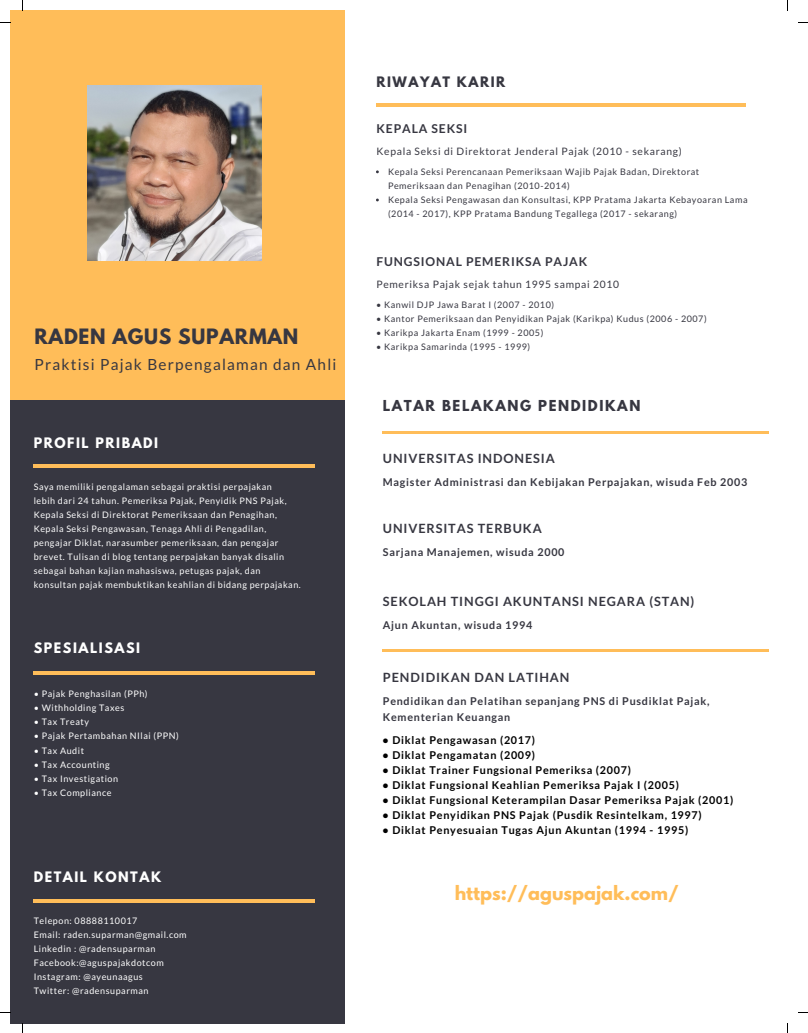
<style>
.page{position:relative;width:808px;height:1033px;background:#fff}
.page>*{position:absolute;margin:0;border:0;box-sizing:border-box;transform-origin:0 0}
.t1{font:700 18.75px "League Spartan";letter-spacing:.04em;color:#373741}
.t2{font:700 17.5px "League Spartan";color:#ffbd59}
.t3{font:15.38px "Lato";letter-spacing:.08em;color:#373741}
.t4{font:700 13.38px "League Spartan";letter-spacing:.12em;color:#373741}
.t5{font:700 12.75px "Lato";letter-spacing:.07em;color:#373741}
.t6{font:700 12.75px "League Spartan";letter-spacing:.12em;color:#fff}
.t7{font:700 12.75px "League Spartan";letter-spacing:.12em;color:#373741}
.t8{font:700 12.12px "Lato";letter-spacing:.07em;color:#373741}
.t9{font:700 10.75px "Lato";letter-spacing:.07em;color:#000}
.t10{font:700 10.75px/16.6px "Lato";letter-spacing:.07em;color:#373741}
.t11{font:10.25px "Lato";letter-spacing:.07em;color:#373741}
.t12{font:9px/14px "Lato";letter-spacing:.06em;color:#fff}
.t13{font:9px/14px "Lato";letter-spacing:.06em;color:#373741}
</style>
<div class="page">
<div style="left:10px;top:10px;width:335px;height:455px;background:#ffbd59"></div>
<div style="left:10px;top:400px;width:335px;height:623px;background:#373741"></div>
<img style="left:87px;top:85px;width:174px;height:175px">
<hr style="left:33px;top:464px;width:282px;height:4px;background:#ffbd59">
<hr style="left:33px;top:671px;width:282px;height:3px;background:#ffbd59">
<hr style="left:33px;top:899px;width:282px;height:4px;background:#ffbd59">
<hr style="left:376px;top:103px;width:369px;height:4px;background:#ffbd59">
<hr style="left:382px;top:431px;width:386px;height:3px;background:#ffbd59">
<hr style="left:382px;top:649px;width:386px;height:3px;background:#ffbd59">
<h1 class="t1" style="left:34px;top:327px;width:265px">RADEN AGUS SUPARMAN</h1>
<h3 class="t3" style="left:34px;top:354px;width:303px">Praktisi Pajak Berpengalaman dan Ahli</h3>
<h3 class="t6" style="left:34px;top:437px;width:126px">PROFIL PRIBADI</h3>
<p class="t12" style="left:34px;top:479px;width:268px">Saya memiliki pengalaman sebagai praktisi perpajakan<br>lebih dari 24 tahun. Pemeriksa Pajak, Penyidik PNS Pajak, Kepala Seksi di Direktorat Pemeriksaan dan Penagihan, Kepala Seksi Pengawasan, Tenaga Ahli di Pengadilan, pengajar Diklat, narasumber pemeriksaan, dan pengajar brevet. Tulisan di blog tentang perpajakan banyak disalin sebagai bahan kajian mahasiswa, petugas pajak, dan konsultan pajak membuktikan keahlian di bidang perpajakan.</p>
<h3 class="t6" style="left:34px;top:642px;width:108px">SPESIALISASI</h3>
<p class="t12" style="left:34px;top:686px;width:115px">• Pajak Penghasilan (PPh)</p>
<p class="t12" style="left:34px;top:701px;width:92px">• Withholding Taxes</p>
<p class="t12" style="left:34px;top:715px;width:57px">• Tax Treaty</p>
<p class="t12" style="left:34px;top:729px;width:147px">• Pajak Pertambahan NIlai (PPN)</p>
<p class="t12" style="left:34px;top:743px;width:52px">• Tax Audit</p>
<p class="t12" style="left:34px;top:757px;width:77px">• Tax Accounting</p>
<p class="t12" style="left:34px;top:771px;width:86px">• Tax Investigation</p>
<p class="t12" style="left:34px;top:785px;width:79px">• Tax Compliance</p>
<h3 class="t6" style="left:34px;top:870px;width:129px">DETAIL KONTAK</h3>
<p class="t12" style="left:34px;top:913px;width:154px">Telepon: 08888110017<br>Email: raden.suparman@gmail.com<br>Linkedin : @radensuparman<br>Facebook:@aguspajakdotcom<br>Instagram: @ayeunaagus<br>Twitter: @radensuparman</p>
<h3 class="t7" style="left:376px;top:76px;width:130px">RIWAYAT KARIR</h3>
<h3 class="t8" style="left:376px;top:121px;width:92px">KEPALA SEKSI</h3>
<p class="t11" style="left:376px;top:145px;width:307px">Kepala Seksi di Direktorat Jenderal Pajak (2010 - sekarang)</p>
<p class="t13" style="left:388px;top:165px;width:361px">Kepala Seksi Perencanaan Pemeriksaan Wajib Pajak Badan, Direktorat Pemeriksaan dan Penagihan (2010-2014)<br>Kepala Seksi Pengawasan dan Konsultasi, KPP Pratama Jakarta Kebayoaran Lama (2014 - 2017), KPP Pratama Bandung Tegallega (2017 - sekarang)</p>
<h3 class="t8" style="left:376px;top:254px;width:212px">FUNGSIONAL PEMERIKSA PAJAK</h3>
<p class="t11" style="left:376px;top:277px;width:244px">Pemeriksa Pajak sejak tahun 1995 sampai 2010</p>
<p class="t13" style="left:376px;top:297px;width:180px">• Kanwil DJP Jawa Barat I (2007 - 2010)</p>
<p class="t13" style="left:376px;top:312px;width:332px">• Kantor Pemeriksaan dan Penyidikan Pajak (Karikpa) Kudus (2006 - 2007)</p>
<p class="t13" style="left:376px;top:326px;width:169px">• Karikpa Jakarta Enam (1999 - 2005)</p>
<p class="t13" style="left:376px;top:340px;width:156px">• Karikpa Samarinda (1995 - 1999)</p>
<h3 class="t4" style="left:382px;top:399px;width:259px">LATAR BELAKANG PENDIDIKAN</h3>
<h3 class="t5" style="left:383px;top:451px;width:173px">UNIVERSITAS INDONESIA</h3>
<p class="t10" style="left:383px;top:474px;width:366px">Magister Administrasi dan Kebijakan Perpajakan, wisuda Feb 2003</p>
<h3 class="t5" style="left:383px;top:521px;width:160px">UNIVERSITAS TERBUKA</h3>
<p class="t10" style="left:383px;top:544px;width:183px">Sarjana Manajemen, wisuda 2000</p>
<h3 class="t5" style="left:383px;top:593px;width:313px">SEKOLAH TINGGI AKUNTANSI NEGARA (STAN)</h3>
<p class="t10" style="left:383px;top:616px;width:151px">Ajun Akuntan, wisuda 1994</p>
<h3 class="t5" style="left:383px;top:669px;width:188px">PENDIDIKAN DAN LATIHAN</h3>
<p class="t10" style="left:383px;top:692px;width:328px">Pendidikan dan Pelatihan sepanjang PNS di Pusdiklat Pajak,<br>Kementerian Keuangan</p>
<p class="t9" style="left:382px;top:733px;width:154px">• Diklat Pengawasan (2017)</p>
<p class="t9" style="left:382px;top:748px;width:154px">• Diklat Pengamatan (2009)</p>
<p class="t9" style="left:382px;top:763px;width:250px">• Diklat Trainer Fungsional Pemeriksa (2007)</p>
<p class="t9" style="left:382px;top:778px;width:298px">• Diklat Fungsional Keahlian Pemeriksa Pajak I (2005)</p>
<p class="t9" style="left:382px;top:793px;width:352px">• Diklat Fungsional Keterampilan Dasar Pemeriksa Pajak (2001)</p>
<p class="t9" style="left:382px;top:808px;width:320px">• Diklat Penyidikan PNS Pajak (Pusdik Resintelkam, 1997)</p>
<p class="t9" style="left:382px;top:823px;width:307px">• Diklat Penyesuaian Tugas Ajun Akuntan (1994 - 1995)</p>
<h2 class="t2" style="left:454px;top:884px;width:225px">https://aguspajak.com/</h2>
</div>
